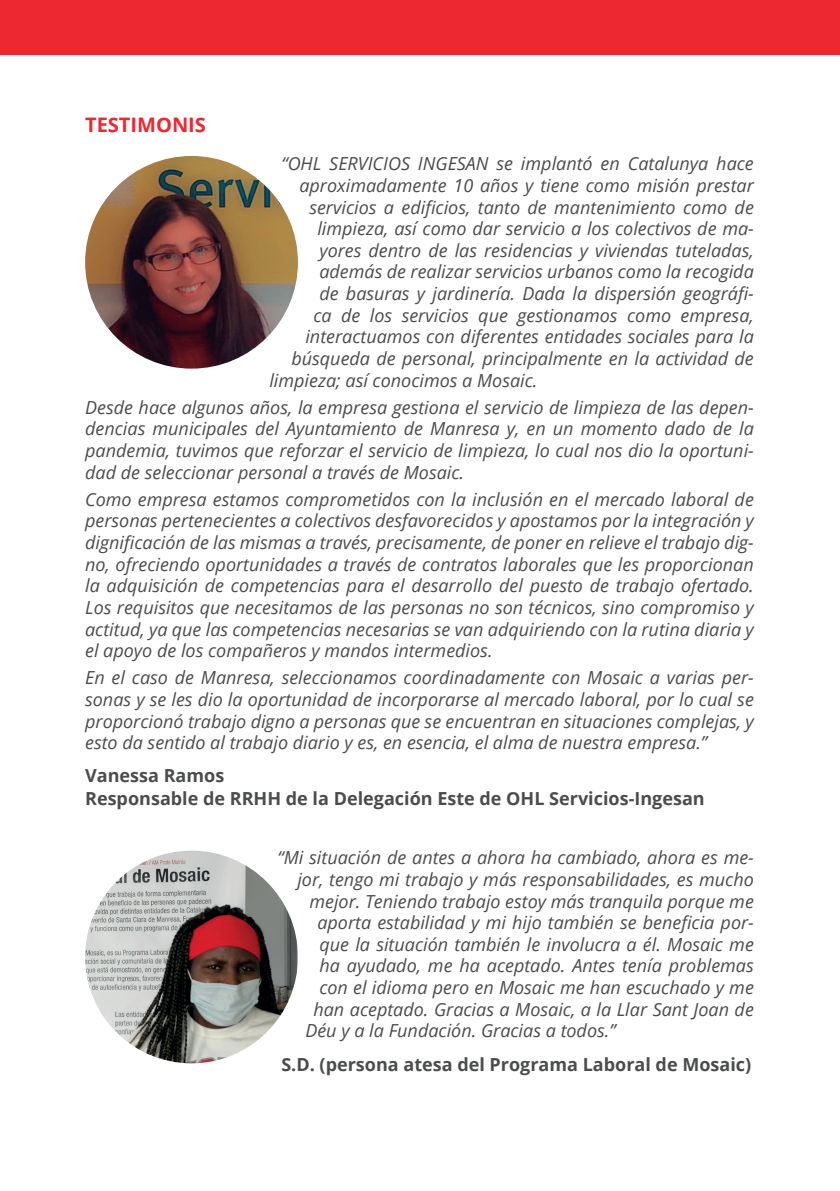
<style>
.page{position:relative;width:840px;height:1191px;background:#fff}
.page>*{position:absolute;margin:0;border:0;box-sizing:border-box;transform-origin:0 0}
.t1{font:700 20px "Open Sans";color:#ee2831}
.t2{font:italic 18px/21.6px "Open Sans";color:#4b4c4d;text-align:justify}
.t3{font:700 18px/22.8px "Open Sans";color:#4b4c4d}
</style>
<div class="page">
<div style="left:0;top:0;width:839px;height:55px;background:#ee2831"></div>
<img style="left:85px;top:156px;width:213px;height:213px;border-radius:106px">
<img style="left:85px;top:850px;width:213px;height:213px;border-radius:106px">
<p class="t1" style="left:85px;top:110px;width:122px">TESTIMONIS</p>
<p class="t2" style="left:281px;top:153px;width:473px">“OHL SERVICIOS INGESAN se implantó en Catalunya hace</p>
<p class="t2" style="left:299px;top:174px;width:455px">aproximadamente 10 años y tiene como misión prestar</p>
<p class="t2" style="left:309px;top:196px;width:445px">servicios a edificios, tanto de mantenimiento como de</p>
<p class="t2" style="left:317px;top:217px;width:437px">limpieza, así como dar servicio a los colectivos de ma-</p>
<p class="t2" style="left:319px;top:239px;width:435px">yores dentro de las residencias y viviendas tuteladas,</p>
<p class="t2" style="left:319px;top:261px;width:435px">además de realizar servicios urbanos como la recogida</p>
<p class="t2" style="left:319px;top:282px;width:435px">de basuras y jardinería. Dada la dispersión geográfi-</p>
<p class="t2" style="left:313px;top:304px;width:441px">ca de los servicios que gestionamos como empresa,</p>
<p class="t2" style="left:305px;top:325px;width:449px">interactuamos con diferentes entidades sociales para la</p>
<p class="t2" style="left:291px;top:347px;width:463px">búsqueda de personal, principalmente en la actividad de</p>
<p class="t2" style="left:269px;top:369px;width:269px">limpieza; así conocimos a Mosaic.</p>
<p class="t2" style="left:85px;top:396px;width:669px">Desde hace algunos años, la empresa gestiona el servicio de limpieza de las depen&shy;dencias municipales del Ayuntamiento de Manresa y, en un momento dado de la pandemia, tuvimos que reforzar el servicio de limpieza, lo cual nos dio la oportuni&shy;dad de seleccionar personal a través de Mosaic.</p>
<p class="t2" style="left:85px;top:488px;width:670px">Como empresa estamos comprometidos con la inclusión en el mercado laboral de personas pertenecientes a colectivos desfavorecidos y apostamos por la integración y dignificación de las mismas a través, precisamente, de poner en relieve el trabajo dig&shy;no, ofreciendo oportunidades a través de contratos laborales que les proporcionan la adquisición de competencias para el desarrollo del puesto de trabajo ofertado.<br>Los requisitos que necesitamos de las personas no son técnicos, sino compromiso y actitud, ya que las competencias necesarias se van adquiriendo con la rutina diaria y el apoyo de los compañeros y mandos intermedios.</p>
<p class="t2" style="left:85px;top:666px;width:669px">En el caso de Manresa, seleccionamos coordinadamente con Mosaic a varias per&shy;sonas y se les dio la oportunidad de incorporarse al mercado laboral, por lo cual se proporcionó trabajo digno a personas que se encuentran en situaciones complejas, y esto da sentido al trabajo diario y es, en esencia, el alma de nuestra empresa.”</p>
<p class="t3" style="left:85px;top:764px;width:620px">Vanessa Ramos<br>Responsable de RRHH de la Delegación Este de OHL Servicios-Ingesan</p>
<p class="t2" style="left:277px;top:846px;width:477px">“Mi situación de antes a ahora ha cambiado, ahora es me-</p>
<p class="t2" style="left:297px;top:868px;width:457px">jor, tengo mi trabajo y más responsabilidades, es mucho</p>
<p class="t2" style="left:309px;top:889px;width:445px">mejor. Teniendo trabajo estoy más tranquila porque me</p>
<p class="t2" style="left:317px;top:911px;width:437px">aporta estabilidad y mi hijo también se beneficia por-</p>
<p class="t2" style="left:319px;top:933px;width:435px">que la situación también le involucra a él. Mosaic me</p>
<p class="t2" style="left:319px;top:954px;width:435px">ha ayudado, me ha aceptado. Antes tenía problemas</p>
<p class="t2" style="left:319px;top:976px;width:435px">con el idioma pero en Mosaic me han escuchado y me</p>
<p class="t2" style="left:313px;top:997px;width:441px">han aceptado. Gracias a Mosaic, a la Llar Sant Joan de</p>
<p class="t2" style="left:305px;top:1019px;width:311px">Déu y a la Fundación. Gracias a todos.”</p>
<p class="t3" style="left:281px;top:1053px;width:471px">S.D. (persona atesa del Programa Laboral de Mosaic)</p>
</div>
